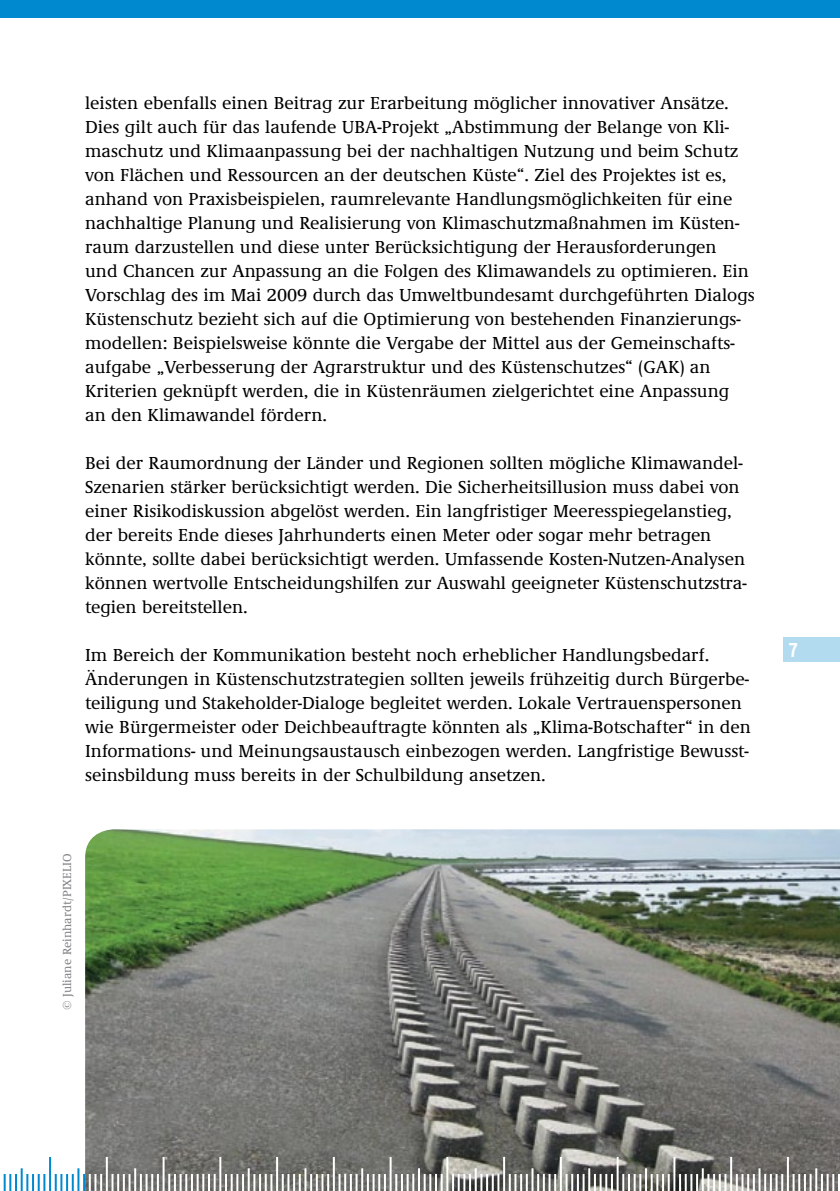
<style>
.page{position:relative;width:840px;height:1191px;background:#fff}
.page>*{position:absolute;margin:0;border:0;box-sizing:border-box;transform-origin:0 0}
.t1{font:700 condensed 20px "Interstate";color:#fff}
.t2{font:500 18px/24px "Demos EF";color:#000}
.t3{font:500 12px "Demos EF";color:#808285}
</style>
<div class="page">
<img style="left:85px;top:829px;width:754px;height:362px">
<svg style="left:4px;top:1174px;width:13px;height:17px"></svg>
<hr style="left:21px;top:1168px;width:2px;height:23px;background:#0089cf">
<svg style="left:26px;top:1174px;width:19px;height:17px"></svg>
<svg style="left:55px;top:1174px;width:19px;height:17px"></svg>
<hr style="left:77px;top:1168px;width:2px;height:23px;background:#0089cf">
<svg style="left:83px;top:1174px;width:19px;height:17px"></svg>
<svg style="left:111px;top:1174px;width:19px;height:17px"></svg>
<hr style="left:134px;top:1168px;width:2px;height:23px;background:#fff">
<svg style="left:140px;top:1174px;width:19px;height:17px"></svg>
<svg style="left:168px;top:1174px;width:47px;height:17px"></svg>
<svg style="left:225px;top:1174px;width:19px;height:17px"></svg>
<hr style="left:247px;top:1168px;width:2px;height:23px;background:#fff">
<svg style="left:253px;top:1174px;width:19px;height:17px"></svg>
<svg style="left:281px;top:1174px;width:19px;height:17px"></svg>
<hr style="left:304px;top:1168px;width:2px;height:23px;background:#fff">
<svg style="left:310px;top:1174px;width:19px;height:17px"></svg>
<svg style="left:338px;top:1174px;width:19px;height:17px"></svg>
<hr style="left:361px;top:1168px;width:2px;height:23px;background:#fff">
<svg style="left:367px;top:1174px;width:19px;height:17px"></svg>
<svg style="left:395px;top:1174px;width:19px;height:17px"></svg>
<hr style="left:418px;top:1168px;width:2px;height:23px;background:#fff">
<svg style="left:423px;top:1174px;width:19px;height:17px"></svg>
<svg style="left:452px;top:1174px;width:19px;height:17px"></svg>
<hr style="left:474px;top:1168px;width:2px;height:23px;background:#fff">
<svg style="left:480px;top:1174px;width:19px;height:17px"></svg>
<svg style="left:508px;top:1174px;width:19px;height:17px"></svg>
<hr style="left:531px;top:1168px;width:2px;height:23px;background:#fff">
<svg style="left:537px;top:1174px;width:19px;height:17px"></svg>
<svg style="left:565px;top:1174px;width:19px;height:17px"></svg>
<hr style="left:588px;top:1168px;width:2px;height:23px;background:#fff">
<svg style="left:593px;top:1174px;width:19px;height:17px"></svg>
<svg style="left:622px;top:1174px;width:19px;height:17px"></svg>
<hr style="left:644px;top:1168px;width:2px;height:23px;background:#fff">
<svg style="left:650px;top:1174px;width:19px;height:17px"></svg>
<svg style="left:678px;top:1174px;width:19px;height:17px"></svg>
<hr style="left:701px;top:1168px;width:2px;height:23px;background:#fff">
<svg style="left:707px;top:1174px;width:19px;height:17px"></svg>
<svg style="left:735px;top:1174px;width:19px;height:17px"></svg>
<hr style="left:758px;top:1168px;width:2px;height:23px;background:#fff">
<svg style="left:763px;top:1174px;width:19px;height:17px"></svg>
<svg style="left:792px;top:1174px;width:19px;height:17px"></svg>
<hr style="left:814px;top:1168px;width:2px;height:23px;background:#fff">
<svg style="left:820px;top:1174px;width:19px;height:17px"></svg>
<hr style="left:49px;top:1157px;width:2px;height:34px;background:#0089cf">
<hr style="left:106px;top:1157px;width:2px;height:34px;background:#fff">
<hr style="left:162px;top:1157px;width:2px;height:34px;background:#fff">
<hr style="left:219px;top:1157px;width:2px;height:34px;background:#fff">
<hr style="left:276px;top:1157px;width:2px;height:34px;background:#fff">
<hr style="left:332px;top:1157px;width:2px;height:34px;background:#fff">
<hr style="left:389px;top:1157px;width:2px;height:34px;background:#fff">
<hr style="left:446px;top:1157px;width:2px;height:34px;background:#fff">
<hr style="left:503px;top:1157px;width:2px;height:34px;background:#fff">
<hr style="left:559px;top:1157px;width:2px;height:34px;background:#fff">
<hr style="left:616px;top:1157px;width:2px;height:34px;background:#fff">
<hr style="left:673px;top:1157px;width:2px;height:34px;background:#fff">
<hr style="left:729px;top:1157px;width:2px;height:34px;background:#fff">
<hr style="left:786px;top:1157px;width:2px;height:34px;background:#fff">
<div style="left:0;top:0;width:839px;height:17px;background:#0089cf"></div>
<div style="left:782px;top:637px;width:57px;height:24px;background:#b3dbf0"></div>
<p class="t2" style="left:85px;top:92px;width:671px">leisten ebenfalls einen Beitrag zur Erarbeitung möglicher innovativer Ansätze.<br>Dies gilt auch für das laufende UBA-Projekt „Abstimmung der Belange von Kli&shy;maschutz und Klimaanpassung bei der nachhaltigen Nutzung und beim Schutz von Flächen und Ressourcen an der deutschen Küste“. Ziel des Projektes ist es, anhand von Praxisbeispielen, raumrelevante Handlungsmöglichkeiten für eine nachhaltige Planung und Realisierung von Klimaschutzmaßnahmen im Küsten&shy;raum darzustellen und diese unter Berücksichtigung der Herausforderungen<br>und Chancen zur Anpassung an die Folgen des Klimawandels zu optimieren. Ein Vorschlag des im Mai 2009 durch das Umweltbundesamt durchgeführten Dialogs Küstenschutz bezieht sich auf die Optimierung von bestehenden Finanzierungs&shy;modellen: Beispielsweise könnte die Vergabe der Mittel aus der Gemeinschafts&shy;aufgabe „Verbesserung der Agrarstruktur und des Küstenschutzes“ (GAK) an Kriterien geknüpft werden, die in Küstenräumen zielgerichtet eine Anpassung<br>an den Klimawandel fördern.</p>
<p class="t2" style="left:85px;top:452px;width:662px">Bei der Raumordnung der Länder und Regionen sollten mögliche Klimawandel-Szenarien stärker berücksichtigt werden. Die Sicherheitsillusion muss dabei von einer Risikodiskussion abgelöst werden. Ein langfristiger Meeresspiegelanstieg, der bereits Ende dieses Jahrhunderts einen Meter oder sogar mehr betragen könnte, sollte dabei berücksichtigt werden. Umfassende Kosten-Nutzen-Analysen können wertvolle Entscheidungshilfen zur Auswahl geeigneter Küstenschutzstra&shy;tegien bereitstellen.</p>
<p class="t2" style="left:85px;top:644px;width:667px">Im Bereich der Kommunikation besteht noch erheblicher Handlungsbedarf.<br>Änderungen in Küstenschutzstrategien sollten jeweils frühzeitig durch Bürgerbe&shy;teiligung und Stakeholder-Dialoge begleitet werden. Lokale Vertrauenspersonen wie Bürgermeister oder Deichbeauftragte könnten als „Klima-Botschafter“ in den Informations- und Meinungsaustausch einbezogen werden. Langfristige Bewusst&shy;seinsbildung muss bereits in der Schulbildung ansetzen.</p>
<p class="t3" style="left:61px;top:1010px;width:158px;rotate:-90deg">© Juliane Reinhardt/PIXELIO</p>
<p class="t1" style="left:788px;top:639px;width:11px">7</p>
</div>
